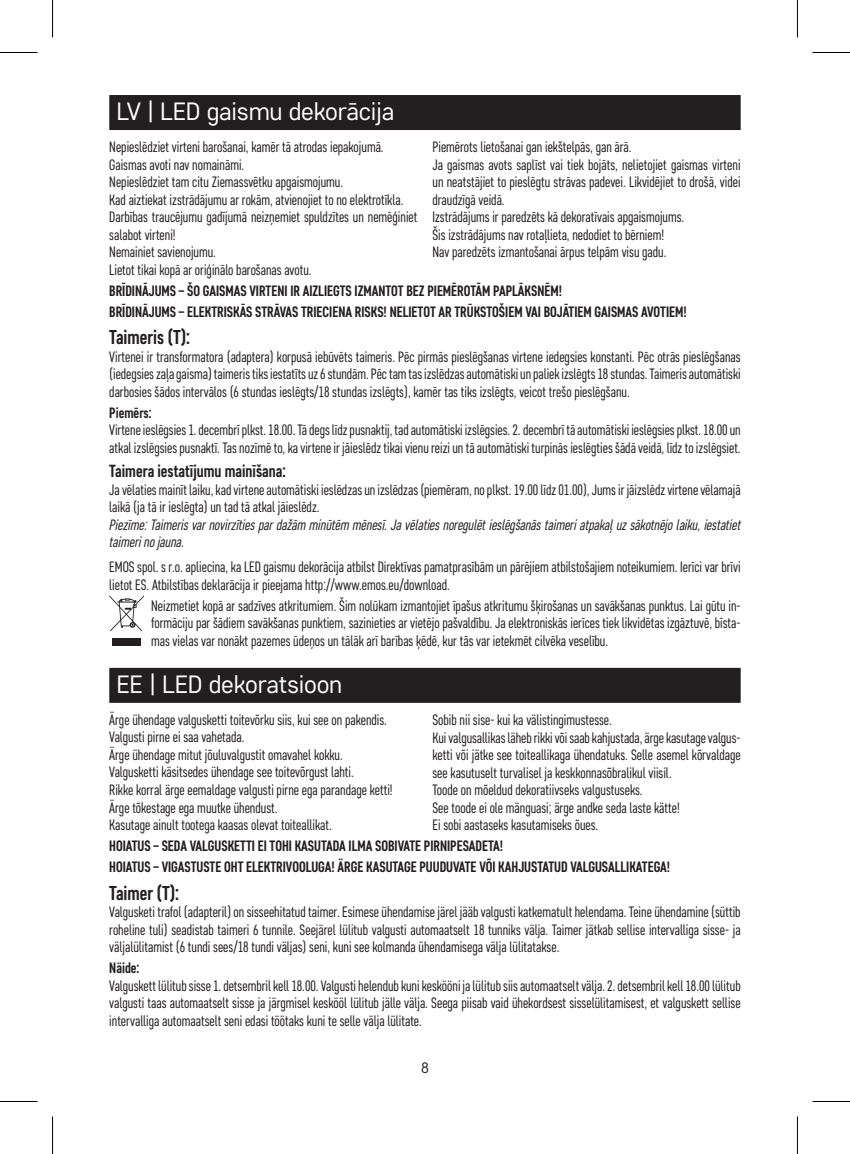
<style>
.page{position:relative;width:850px;height:1154px;background:#fff}
.page>*{position:absolute;margin:0;border:0;box-sizing:border-box;transform-origin:0 0}
.t1{font:25px "Core Sans D35";letter-spacing:-.01em;color:#fff}
.t2{font:700 20px "Core Sans D57 Cn";color:#231f20}
.t3{font:700 17.5px "Core Sans D57 Cn";color:#231f20}
.t4{font:15px/17.5px "Core Sans D37 Cn";color:#231f20}
.t5{font:700 15px/21px "Core Sans D57 Cn";color:#231f20}
.t6{font:italic 15px/17.5px "Core Sans D37 Cn";color:#231f20}
.t7{font:15px "Core Sans D35";color:#231f20}
</style>
<div class="page">
<div style="left:109px;top:95px;width:631px;height:35px;background:#231f20"></div>
<div style="left:109px;top:668px;width:631px;height:35px;background:#231f20"></div>
<svg style="left:109px;top:595px;width:35px;height:36px"></svg>
<div style="left:112px;top:638px;width:29px;height:7px;background:#231f20"></div>
<hr style="left:0;top:52px;width:38px;height:1px;background:#000">
<hr style="left:812px;top:52px;width:37px;height:1px;background:#000">
<hr style="left:0;top:1101px;width:38px;height:1px;background:#000">
<hr style="left:812px;top:1101px;width:37px;height:1px;background:#000">
<hr style="left:52px;top:0;width:1px;height:38px;background:#000">
<hr style="left:52px;top:1116px;width:1px;height:38px;background:#000">
<hr style="left:796px;top:0;width:1px;height:38px;background:#000">
<hr style="left:796px;top:1116px;width:1px;height:38px;background:#000">
<h1 class="t1" style="left:116px;top:96px;width:279px">LV | LED gaismu dekorācija</h1>
<p class="t4" style="left:109px;top:138px;width:309px">Nepieslēdziet virteni barošanai, kamēr tā atrodas iepakojumā.<br>Gaismas avoti nav nomaināmi.<br>Nepieslēdziet tam citu Ziemassvētku apgaismojumu.<br>Kad aiztiekat izstrādājumu ar rokām, atvienojiet to no elektrotīkla.<br>Darbības traucējumu gadījumā neizņemiet spuldzītes un nemēģiniet salabot virteni!<br>Nemainiet savienojumu.<br>Lietot tikai kopā ar oriģinālo barošanas avotu.</p>
<p class="t4" style="left:432px;top:138px;width:309px">Piemērots lietošanai gan iekštelpās, gan ārā.<br>Ja gaismas avots saplīst vai tiek bojāts, nelietojiet gaismas virteni un neatstājiet to pieslēgtu strāvas padevei. Likvidējiet to drošā, videi draudzīgā veidā.<br>Izstrādājums ir paredzēts kā dekoratīvais apgaismojums.<br>Šis izstrādājums nav rotaļlieta, nedodiet to bērniem!<br>Nav paredzēts izmantošanai ārpus telpām visu gadu.</p>
<p class="t5" style="left:109px;top:280px;width:578px">BRĪDINĀJUMS – ŠO GAISMAS VIRTENI IR AIZLIEGTS IZMANTOT BEZ PIEMĒROTĀM PAPLĀKSNĒM!<br>BRĪDINĀJUMS – ELEKTRISKĀS STRĀVAS TRIECIENA RISKS! NELIETOT AR TRŪKSTOŠIEM VAI BOJĀTIEM GAISMAS AVOTIEM!</p>
<h2 class="t2" style="left:109px;top:325px;width:82px">Taimeris (T):</h2>
<p class="t4" style="left:109px;top:348px;width:632px;text-align:justify">Virtenei ir transformatora (adaptera) korpusā iebūvēts taimeris. Pēc pirmās pieslēgšanas virtene iedegsies konstanti. Pēc otrās pieslēgšanas (iedegsies zaļa gaisma) taimeris tiks iestatīts uz 6 stundām. Pēc tam tas izslēdzas automātiski un paliek izslēgts 18 stundas. Taimeris automātiski darbosies šādos intervālos (6 stundas ieslēgts/18 stundas izslēgts), kamēr tas tiks izslēgts, veicot trešo pieslēgšanu.</p>
<p class="t5" style="left:109px;top:402px;width:44px">Piemērs:</p>
<p class="t4" style="left:109px;top:421px;width:632px">Virtene ieslēgsies 1. decembrī plkst. 18.00. Tā degs līdz pusnaktij, tad automātiski izslēgsies. 2. decembrī tā automātiski ieslēgsies plkst. 18.00 un atkal izslēgsies pusnaktī. Tas nozīmē to, ka virtene ir jāieslēdz tikai vienu reizi un tā automātiski turpinās ieslēgties šādā veidā, līdz to izslēgsiet.</p>
<p class="t3" style="left:109px;top:461px;width:178px">Taimera iestatījumu mainīšana:</p>
<p class="t4" style="left:109px;top:481px;width:632px">Ja vēlaties mainīt laiku, kad virtene automātiski ieslēdzas un izslēdzas (piemēram, no plkst. 19.00 līdz 01.00), Jums ir jāizslēdz virtene vēlamajā laikā (ja tā ir ieslēgta) un tad tā atkal jāieslēdz.</p>
<p class="t6" style="left:109px;top:516px;width:632px">Piezīme: Taimeris var novirzīties par dažām minūtēm mēnesī. Ja vēlaties noregulēt ieslēgšanās taimeri atpakaļ uz sākotnējo laiku, iestatiet taimeri no jauna.</p>
<p class="t4" style="left:109px;top:558px;width:632px">EMOS spol. s r.o. apliecina, ka LED gaismu dekorācija atbilst Direktīvas pamatprasībām un pārējiem atbilstošajiem noteikumiem. Ierīci var brīvi lietot ES. Atbilstības deklarācija ir pieejama http://www.emos.eu/download.</p>
<p class="t4" style="left:151px;top:596px;width:590px;text-align:justify">Neizmetiet kopā ar sadzīves atkritumiem. Šim nolūkam izmantojiet īpašus atkritumu šķirošanas un savākšanas punktus. Lai gūtu in&shy;formāciju par šādiem savākšanas punktiem, sazinieties ar vietējo pašvaldību. Ja elektroniskās ierīces tiek likvidētas izgāztuvē, bīsta&shy;mas vielas var nonākt pazemes ūdeņos un tālāk arī barības ķēdē, kur tās var ietekmēt cilvēka veselību.</p>
<h1 class="t1" style="left:116px;top:668px;width:227px">EE | LED dekoratsioon</h1>
<p class="t4" style="left:109px;top:711px;width:285px">Ärge ühendage valgusketti toitevõrku siis, kui see on pakendis.<br>Valgusti pirne ei saa vahetada.<br>Ärge ühendage mitut jõuluvalgustit omavahel kokku.<br>Valgusketti käsitsedes ühendage see toitevõrgust lahti.<br>Rikke korral ärge eemaldage valgusti pirne ega parandage ketti!<br>Ärge tõkestage ega muutke ühendust.<br>Kasutage ainult tootega kaasas olevat toiteallikat.</p>
<p class="t4" style="left:432px;top:711px;width:309px">Sobib nii sise- kui ka välistingimustesse.<br>Kui valgusallikas läheb rikki või saab kahjustada, ärge kasutage valgus&shy;ketti või jätke see toiteallikaga ühendatuks. Selle asemel kõrvaldage see kasutuselt turvalisel ja keskkonnasõbralikul viisil.<br>Toode on mõeldud dekoratiivseks valgustuseks.<br>See toode ei ole mänguasi; ärge andke seda laste kätte!<br>Ei sobi aastaseks kasutamiseks õues.</p>
<p class="t5" style="left:109px;top:835px;width:562px">HOIATUS – SEDA VALGUSKETTI EI TOHI KASUTADA ILMA SOBIVATE PIRNIPESADETA!<br>HOIATUS – VIGASTUSTE OHT ELEKTRIVOOLUGA! ÄRGE KASUTAGE PUUDUVATE VÕI KAHJUSTATUD VALGUSALLIKATEGA!</p>
<h2 class="t2" style="left:109px;top:880px;width:71px">Taimer (T):</h2>
<p class="t4" style="left:109px;top:903px;width:632px;text-align:justify">Valgusketi trafol (adapteril) on sisseehitatud taimer. Esimese ühendamise järel jääb valgusti katkematult helendama. Teine ühendamine (süttib roheline tuli) seadistab taimeri 6 tunnile. Seejärel lülitub valgusti automaatselt 18 tunniks välja. Taimer jätkab sellise intervalliga sisse- ja väljalülitamist (6 tundi sees/18 tundi väljas) seni, kuni see kolmanda ühendamisega välja lülitatakse.</p>
<p class="t5" style="left:109px;top:957px;width:32px">Näide:</p>
<p class="t4" style="left:109px;top:976px;width:632px;text-align:justify">Valguskett lülitub sisse 1. detsembril kell 18.00. Valgusti helendub kuni keskööni ja lülitub siis automaatselt välja. 2. detsembril kell 18.00 lülitub valgusti taas automaatselt sisse ja järgmisel keskööl lülitub jälle välja. Seega piisab vaid ühekordsest sisselülitamisest, et valguskett sellise intervalliga automaatselt seni edasi töötaks kuni te selle välja lülitate.</p>
<p class="t7" style="left:421px;top:1058px;width:9px">8</p>
</div>
